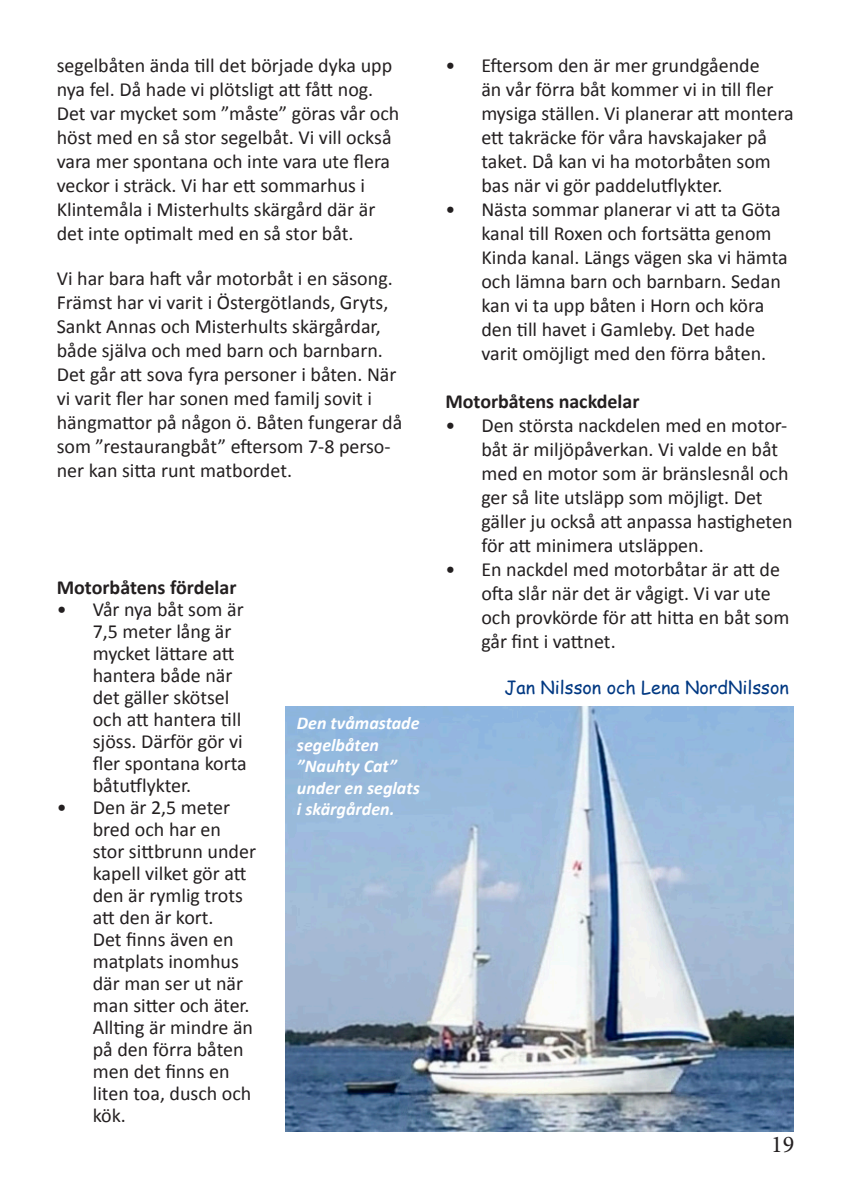
<style>
.page{position:relative;width:851px;height:1191px;background:#fff}
.page>*{position:absolute;margin:0;border:0;box-sizing:border-box;transform-origin:0 0}
.t1{font:24px "Minion Pro";color:#231f20}
.t2{font:20px/24px "Calibri";color:#231f20}
.t3{font:700 20px "Calibri";color:#231f20}
.t4{font:italic 700 18px "Calibri";color:#fff}
.t5{font:18px "Comic Sans MS";color:#003882}
</style>
<div class="page">
<img style="left:285px;top:706px;width:508px;height:426px">
<p class="t2" style="left:57px;top:53px;width:344px">segelbåten ända till det började dyka upp nya fel. Då hade vi plötsligt att fått nog.<br>Det var mycket som ”måste” göras vår och höst med en så stor segelbåt. Vi vill också vara mer spontana och inte vara ute flera veckor i sträck. Vi har ett sommarhus i Klintemåla i Misterhults skärgård där är det inte optimalt med en så stor båt.</p>
<p class="t2" style="left:57px;top:267px;width:347px">Vi har bara haft vår motorbåt i en säsong.<br>Främst har vi varit i Östergötlands, Gryts, Sankt Annas och Misterhults skärgårdar, både själva och med barn och barnbarn.<br>Det går att sova fyra personer i båten. När vi varit fler har sonen med familj sovit i hängmattor på någon ö. Båten fungerar då som ”restaurangbåt” eftersom 7-8 perso&shy;ner kan sitta runt matbordet.</p>
<p class="t3" style="left:57px;top:574px;width:181px">Motorbåtens fördelar</p>
<p class="t2" style="left:93px;top:598px;width:155px;line-height:22px;text-indent:-36px">• Vår nya båt som är<br>7,5 meter lång är mycket lättare att hantera både när det gäller skötsel och att hantera till sjöss. Därför gör vi fler spontana korta båtutflykter.</p>
<p class="t2" style="left:93px;top:796px;width:165px;line-height:22px;text-indent:-36px">• Den är 2,5 meter bred och har en stor sittbrunn under kapell vilket gör att den är rymlig trots att den är kort.<br>Det finns även en matplats inomhus där man ser ut när man sitter och äter.<br>Allting är mindre än på den förra båten men det finns en liten toa, dusch och kök.</p>
<p class="t4" style="left:297px;top:711px;width:124px">Den tvåmastade</p>
<p class="t4" style="left:297px;top:733px;width:84px">segelbåten</p>
<p class="t4" style="left:297px;top:755px;width:102px">”Nauhty Cat”</p>
<p class="t4" style="left:297px;top:776px;width:124px">under en seglats</p>
<p class="t4" style="left:297px;top:798px;width:99px">i skärgården.</p>
<p class="t2" style="left:481px;top:53px;width:314px;text-indent:-36px">• Eftersom den är mer grundgående<br>än vår förra båt kommer vi in till fler mysiga ställen. Vi planerar att montera ett takräcke för våra havskajaker på taket. Då kan vi ha motorbåten som bas när vi gör paddelutflykter.</p>
<p class="t2" style="left:481px;top:197px;width:308px;text-indent:-36px">• Nästa sommar planerar vi att ta Göta kanal till Roxen och fortsätta genom Kinda kanal. Längs vägen ska vi hämta och lämna barn och barnbarn. Sedan kan vi ta upp båten i Horn och köra den till havet i Gamleby. Det hade varit omöjligt med den förra båten.</p>
<p class="t3" style="left:445px;top:388px;width:196px">Motorbåtens nackdelar</p>
<p class="t2" style="left:481px;top:413px;width:312px;text-indent:-36px">• Den största nackdelen med en motor&shy;båt är miljöpåverkan. Vi valde en båt med en motor som är bränslesnål och ger så lite utsläpp som möjligt. Det gäller ju också att anpassa hastigheten för att minimera utsläppen.</p>
<p class="t2" style="left:481px;top:557px;width:309px;text-indent:-36px">• En nackdel med motorbåtar är att de ofta slår när det är vågigt. Vi var ute och provkörde för att hitta en båt som går fint i vattnet.</p>
<p class="t5" style="left:504px;top:673px;width:286px">Jan Nilsson och Lena NordNilsson</p>
<p class="t1" style="left:771px;top:1128px;width:25px">19</p>
</div>
